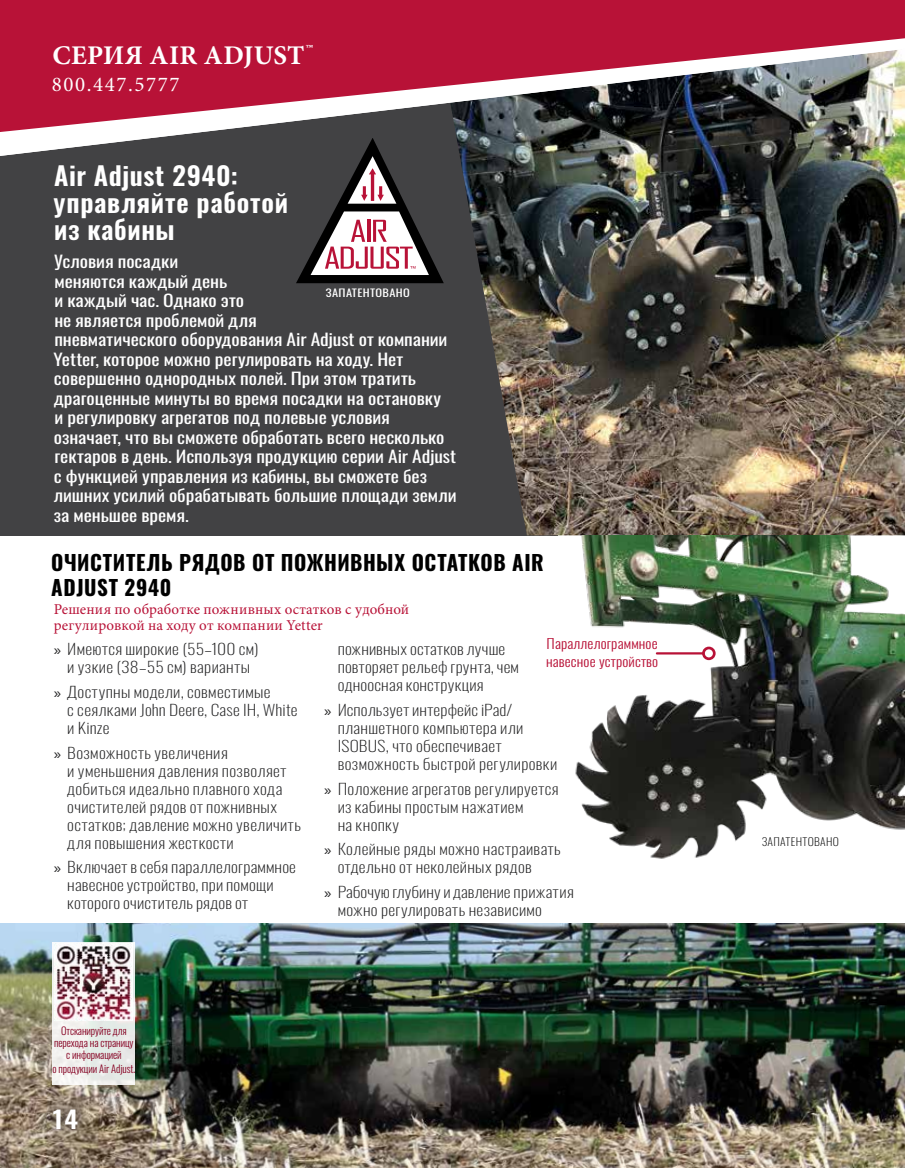
<style>
.page{position:relative;width:905px;height:1168px;background:#fff}
.page>*{position:absolute;margin:0;border:0;box-sizing:border-box;transform-origin:0 0}
.t1{font:700 27px "Minion Pro";letter-spacing:.01em;color:#fff}
.t2{font:600 25.5px/27px "Oswald";letter-spacing:.025em;color:#fff;scale:1.05 1}
.t3{font:600 24px "Oswald";color:#fff;scale:1.1 1}
.t4{font:700 21px/25.2px "Oswald";letter-spacing:.03em;color:#000}
.t5{font:21px "Minion Pro";letter-spacing:.075em;color:#fff}
.t6{font:16.5px/19.5px "Oswald";color:#fff;scale:1.18 1}
.t7{font:200 15px/18px "Oswald";letter-spacing:.02em;color:#222223;scale:1.18 1}
.t8{font:15px/16.5px "Minion Pro";letter-spacing:.005em;color:#b81237}
.t9{font:300 13.5px/18px "Oswald";letter-spacing:.01em;color:#b81237;scale:1.11 1}
.t10{font:200 10.8px "Oswald";letter-spacing:.025em;color:#000;scale:1.1 1}
.t11{font:300 10.5px/12px "Oswald";letter-spacing:-.01em;color:#850021;text-align:center}
.t12{font:10.5px "Oswald";letter-spacing:.025em;color:#fff;scale:1.18 1}
.s1{font-family:"Myriad Pro";font-weight:400}
.s2{font-size:12px}
</style>
<div class="page">
<div style="left:0;top:0;width:557px;height:535px;background:#424244"></div>
<img style="left:460px;top:158px;width:444px;height:377px">
<svg style="left:296px;top:158px;width:148px;height:126px"></svg>
<img style="left:568px;top:535px;width:336px;height:324px">
<div style="left:737px;top:811px;width:126px;height:61px;background:#fff"></div>
<hr style="left:657px;top:652px;width:46px;height:2px;background:#b81237">
<div style="left:702px;top:647px;width:13px;height:13px;border:3px solid #b81237;border-radius:50%"></div>
<img style="left:0;top:923px;width:904px;height:245px">
<div style="left:52px;top:942px;width:83px;height:142px;background:linear-gradient(to right,#f6f5f2,#e1e7e4)"></div>
<img style="left:55px;top:944px;width:78px;height:77px">
<div style="left:34px;top:1090px;width:62px;height:58px;background:#6b625d;opacity:.68"></div>
<img style="left:0;top:133px;width:904px;height:25px">
<svg style="left:0;top:0;width:904px;height:133px;fill:#b81237"></svg>
<h1 class="t1" style="left:53px;top:36px;width:262px">СЕРИЯ AIR ADJUST<sup>™</sup></h1>
<h3 class="t5" style="left:52px;top:70px;width:129px">800.447.5777</h3>
<h2 class="t2" style="left:53px;top:162px;width:225px">Air Adjust 2940: управляйте работой из кабины</h2>
<p class="t6" style="left:53px;top:250px;width:343px">Условия посадки<br>меняются каждый день<br>и каждый час. Однако это<br>не является проблемой для<br>пневматического оборудования Air Adjust от компании Yetter, которое можно регулировать на ходу. Нет совершенно однородных полей. При этом тратить драгоценные минуты во время посадки на остановку<br>и регулировку агрегатов под полевые условия означает, что вы сможете обработать всего несколько гектаров в день. Используя продукцию серии Air Adjust с функцией управления из кабины, вы сможете без лишних усилий обрабатывать большие площади земли за меньшее время.</p>
<p class="t12" style="left:326px;top:283px;width:72px">ЗАПАТЕНТОВАНО</p>
<h3 class="t4" style="left:51px;top:551px;width:494px">ОЧИСТИТЕЛЬ РЯДОВ ОТ ПОЖНИВНЫХ ОСТАТКОВ AIR<br>ADJUST 2940</h3>
<p class="t8" style="left:54px;top:601px;width:357px">Решения по обработке пожнивных остатков с удобной регулировкой на ходу от компании Yetter</p>
<p class="t7" style="left:54px;top:638px;width:175px;text-align:center"><span class="s1">»</span> Имеются широкие (55–100 см) и узкие (38–55 см) варианты</p>
<p class="t7" style="left:67px;top:681px;width:197px;text-indent:-14px"><span class="s1">»</span> Доступны модели, совместимые<br>с сеялками John Deere, Case IH, White и Kinze</p>
<p class="t7" style="left:67px;top:742px;width:199px;text-indent:-14px"><span class="s1">»</span> Возможность увеличения<br>и уменьшения давления позволяет добиться идеально плавного хода очистителей рядов от пожнивных остатков; давление можно увеличить для повышения жесткости</p>
<p class="t7" style="left:67px;top:856px;width:195px;text-indent:-14px"><span class="s1">»</span> Включает в себя параллелограммное навесное устройство, при помощи которого очиститель рядов от</p>
<p class="t9" style="left:546px;top:633px;width:103px">Параллелограммное навесное устройство</p>
<p class="t7" style="left:337px;top:638px;width:155px">пожнивных остатков лучше повторяет рельеф грунта, чем одноосная конструкция</p>
<p class="t7" style="left:337px;top:699px;width:188px;text-indent:-14px"><span class="s1">»</span> Использует интерфейс iPad/ планшетного компьютера или<br>ISOBUS, что обеспечивает возможность быстрой регулировки</p>
<p class="t7" style="left:337px;top:778px;width:189px;text-indent:-14px"><span class="s1">»</span> Положение агрегатов регулируется из кабины простым нажатием<br>на кнопку</p>
<p class="t7" style="left:337px;top:838px;width:191px;text-indent:-14px"><span class="s1">»</span> Колейные ряды можно настраивать отдельно от неколейных рядов</p>
<p class="t7" style="left:337px;top:881px;width:202px;text-indent:-14px"><span class="s1">»</span> Рабочую глубину и давление прижатия можно регулировать независимо</p>
<p class="t11" style="left:54px;top:1024px;width:81px">Отсканируйте для перехода на страницу с информацией</p>
<p class="t11" style="left:52px;top:1061px;width:84px">о продукции Air Adjust<span class="s2">.</span></p>
<h3 class="t3" style="left:53px;top:1106px;width:24px">14</h3>
<p class="t10" style="left:761px;top:832px;width:72px">ЗАПАТЕНТОВАНО</p>
</div>
